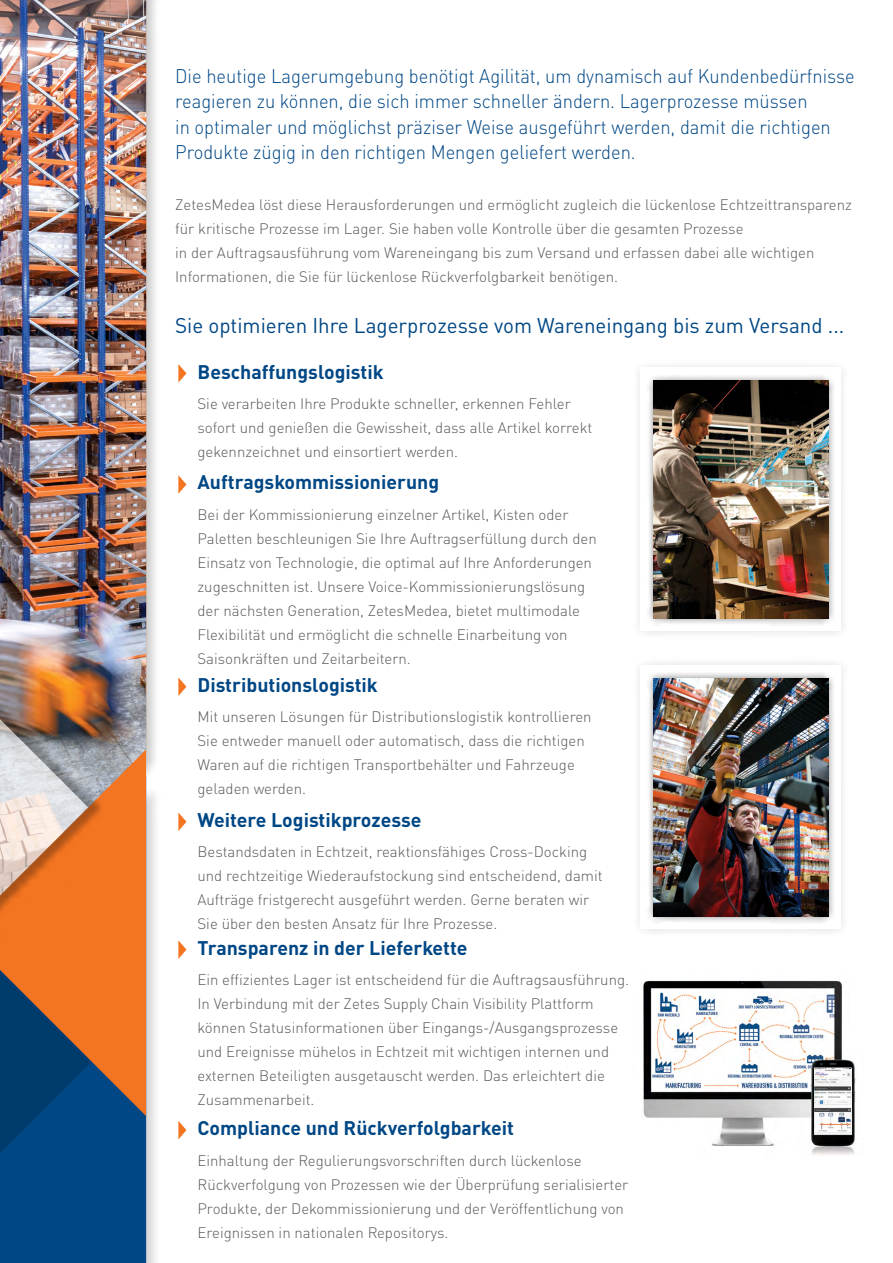
<style>
.page{position:relative;width:893px;height:1263px;background:#fff}
.page>*{position:absolute;margin:0;border:0;box-sizing:border-box;transform-origin:0 0}
.t1{font:21px "DIN Pro";color:#004785}
.t2{font:300 19.5px/25.5px "DIN Pro";color:#004785;scale:.94 1}
.t3{font:700 19.5px "DIN Pro";color:#004785}
.t4{font:300 15px/24px "DIN Pro";color:#58595b}
</style>
<div class="page">
<div style="left:0;top:0;width:161px;height:968px;background:#000;opacity:.2"></div>
<img style="left:0;top:0;width:146px;height:749px">
<div style="left:0;top:783px;width:160px;height:480px;background:#000;opacity:.16"></div>
<div style="left:0;top:1116px;width:146px;height:147px;background:#004785"></div>
<svg style="left:92px;top:749px;width:54px;height:367px;background:#da7331"></svg>
<div style="left:646px;top:373px;width:190px;height:253px;background:#000;opacity:.46"></div>
<img style="left:654px;top:380px;width:174px;height:238px">
<div style="left:0;top:634px;width:105px;height:347px;background:#000;opacity:.52"></div>
<svg style="left:0;top:639px;width:92px;height:619px;background:#81716d"></svg>
<div style="left:631px;top:656px;width:220px;height:283px;background:#fbfbfb"></div>
<div style="left:641px;top:665px;width:200px;height:264px;background:#fff"></div>
<div style="left:646px;top:671px;width:190px;height:253px;background:#000;opacity:.46"></div>
<img style="left:654px;top:678px;width:174px;height:238px">
<svg style="left:178px;top:364px;width:8px;height:19px"></svg>
<svg style="left:178px;top:475px;width:8px;height:19px"></svg>
<svg style="left:178px;top:677px;width:8px;height:19px"></svg>
<svg style="left:178px;top:812px;width:8px;height:19px"></svg>
<svg style="left:178px;top:940px;width:8px;height:19px"></svg>
<svg style="left:178px;top:1121px;width:8px;height:18px"></svg>
<img style="left:643px;top:980px;width:213px;height:175px">
<p class="t2" style="left:175px;top:61px;width:724px">Die heutige Lagerumgebung benötigt Agilität, um dynamisch auf Kundenbedürfnisse reagieren zu können, die sich immer schneller ändern. Lagerprozesse müssen<br>in optimaler und möglichst präziser Weise ausgeführt werden, damit die richtigen Produkte zügig in den richtigen Mengen geliefert werden.</p>
<p class="t4" style="left:175px;top:191px;width:678px">ZetesMedea löst diese Herausforderungen und ermöglicht zugleich die lückenlose Echtzeittransparenz für kritische Prozesse im Lager. Sie haben volle Kontrolle über die gesamten Prozesse<br>in der Auftragsausführung vom Wareneingang bis zum Versand und erfassen dabei alle wichtigen Informationen, die Sie für lückenlose Rückverfolgbarkeit benötigen.</p>
<h1 class="t1" style="left:175px;top:308px;width:671px">Sie optimieren Ihre Lagerprozesse vom Wareneingang bis zum Versand ...</h1>
<h2 class="t3" style="left:198px;top:356px;width:188px">Beschaffungslogistik</h2>
<p class="t4" style="left:198px;top:390px;width:396px">Sie verarbeiten Ihre Produkte schneller, erkennen Fehler sofort und genießen die Gewissheit, dass alle Artikel korrekt gekennzeichnet und einsortiert werden.</p>
<h2 class="t3" style="left:198px;top:466px;width:243px">Auftragskommissionierung</h2>
<p class="t4" style="left:198px;top:501px;width:401px">Bei der Kommissionierung einzelner Artikel, Kisten oder Paletten beschleunigen Sie Ihre Auftragserfüllung durch den Einsatz von Technologie, die optimal auf Ihre Anforderungen zugeschnitten ist. Unsere Voice-Kommissionierungslösung der nächsten Generation, ZetesMedea, bietet multimodale Flexibilität und ermöglicht die schnelle Einarbeitung von Saisonkräften und Zeitarbeitern.</p>
<h2 class="t3" style="left:198px;top:669px;width:182px">Distributionslogistik</h2>
<p class="t4" style="left:198px;top:704px;width:396px">Mit unseren Lösungen für Distributionslogistik kontrollieren Sie entweder manuell oder automatisch, dass die richtigen Waren auf die richtigen Transportbehälter und Fahrzeuge geladen werden.</p>
<h2 class="t3" style="left:198px;top:804px;width:226px">Weitere Logistikprozesse</h2>
<p class="t4" style="left:198px;top:838px;width:407px">Bestandsdaten in Echtzeit, reaktionsfähiges Cross-Docking und rechtzeitige Wiederaufstockung sind entscheidend, damit Aufträge fristgerecht ausgeführt werden. Gerne beraten wir Sie über den besten Ansatz für Ihre Prozesse.</p>
<h2 class="t3" style="left:198px;top:931px;width:271px">Transparenz in der Lieferkette</h2>
<p class="t4" style="left:198px;top:966px;width:433px">Ein effizientes Lager ist entscheidend für die Auftragsausführung.<br>In Verbindung mit der Zetes Supply Chain Visibility Plattform können Statusinformationen über Eingangs-/Ausgangsprozesse und Ereignisse mühelos in Echtzeit mit wichtigen internen und externen Beteiligten ausgetauscht werden. Das erleichtert die Zusammenarbeit.</p>
<h2 class="t3" style="left:198px;top:1112px;width:318px">Compliance und Rückverfolgbarkeit</h2>
<p class="t4" style="left:198px;top:1147px;width:432px">Einhaltung der Regulierungsvorschriften durch lückenlose Rückverfolgung von Prozessen wie der Überprüfung serialisierter Produkte, der Dekommissionierung und der Veröffentlichung von Ereignissen in nationalen Repositorys.</p>
</div>
